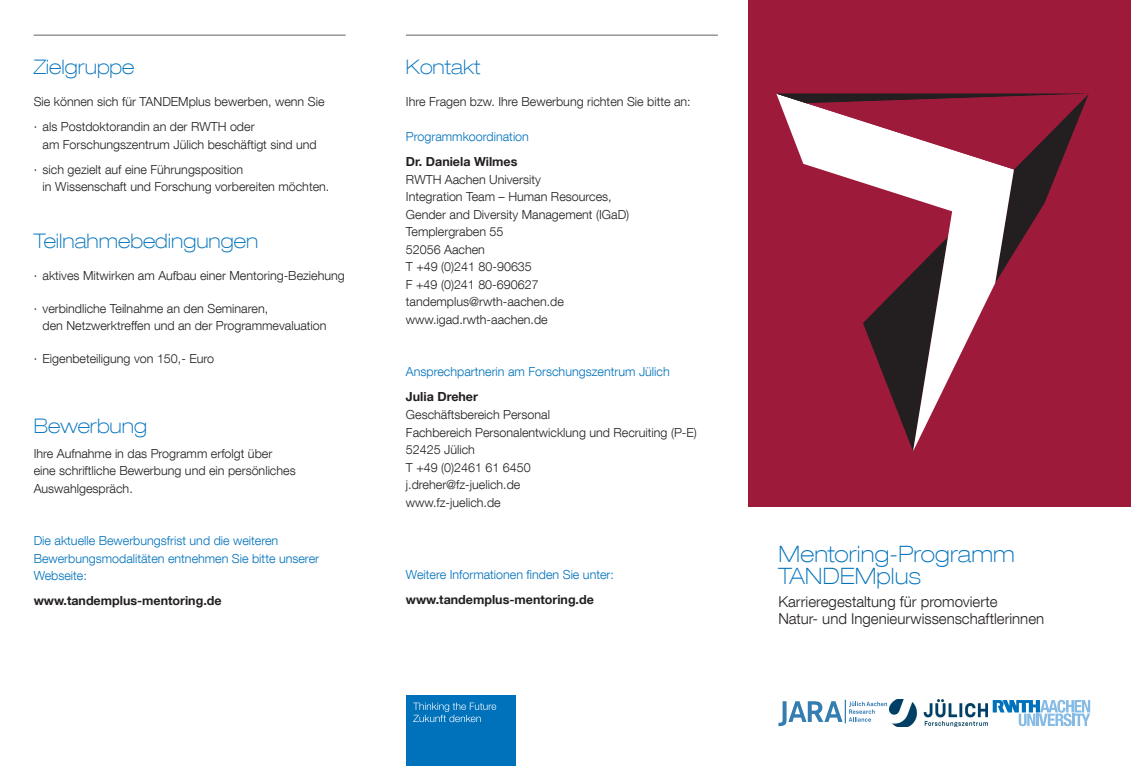
<style>
.page{position:relative;width:1131px;height:766px;background:#fff}
.page>*{position:absolute;margin:0;border:0;box-sizing:border-box;transform-origin:0 0}
.t1{font:100 expanded 22.5px "Helvetica Neue LT Com";letter-spacing:.01em;color:#0072bc}
.t2{font:100 expanded 20px "Helvetica Neue LT Com";color:#0072bc}
.t3{font:300 15px "Helvetica Neue LT Com";color:#231f20}
.t4{font:300 12.5px/17.5px "Helvetica Neue LT Com";color:#231f20}
.t5{font:300 12.5px/17.5px "Helvetica Neue LT Com";color:#0072bc}
.t6{font:700 12.5px "Helvetica Neue LT Com";color:#231f20}
</style>
<div class="page">
<hr style="left:34px;top:35px;width:311px;height:1px;background:#636366">
<hr style="left:406px;top:35px;width:312px;height:1px;background:#636366">
<div style="left:748px;top:0;width:382px;height:506px;background:#9e1a3b"></div>
<svg style="left:776px;top:94px;width:312px;height:357px"></svg>
<svg style="left:992px;top:699px;width:98px;height:27px"></svg>
<svg style="left:778px;top:699px;width:109px;height:26px"></svg>
<img style="left:889px;top:699px;width:98px;height:27px">
<div style="left:406px;top:695px;width:110px;height:70px;background:#0072bc"></div>
<svg style="left:413px;top:702px;width:83px;height:20px"></svg>
<p class="t2" style="left:34px;top:54px;width:102px">Zielgruppe</p>
<p class="t4" style="left:34px;top:93px;width:292px">Sie können sich für TANDEMplus bewerben, wenn Sie</p>
<p class="t4" style="left:43px;top:118px;width:276px;text-indent:-9px">· als Postdoktorandin an der RWTH oder<br>am Forschungszentrum Jülich beschäftigt sind und</p>
<p class="t4" style="left:43px;top:160px;width:288px;text-indent:-9px">· sich gezielt auf eine Führungsposition<br>in Wissenschaft und Forschung vorbereiten möchten.</p>
<p class="t2" style="left:34px;top:228px;width:226px">Teilnahmebedingungen</p>
<p class="t4" style="left:34px;top:266px;width:312px">· aktives Mitwirken am Aufbau einer Mentoring-Beziehung</p>
<p class="t4" style="left:43px;top:299px;width:285px;text-indent:-9px">· verbindliche Teilnahme an den Seminaren,<br>den Netzwerktreffen und an der Programmevaluation</p>
<p class="t4" style="left:34px;top:349px;width:182px">· Eigenbeteiligung von 150,- Euro</p>
<p class="t2" style="left:34px;top:413px;width:115px">Bewerbung</p>
<p class="t4" style="left:34px;top:444px;width:263px">Ihre Aufnahme in das Programm erfolgt über eine schriftliche Bewerbung und ein persönliches<br>Auswahlgespräch.</p>
<p class="t5" style="left:34px;top:531px;width:287px">Die aktuelle Bewerbungsfrist und die weiteren<br>Bewerbungsmodalitäten entnehmen Sie bitte unserer<br>Webseite:</p>
<p class="t6" style="left:34px;top:593px;width:189px">www.tandemplus-mentoring.de</p>
<p class="t2" style="left:406px;top:54px;width:76px">Kontakt</p>
<p class="t4" style="left:406px;top:93px;width:286px">Ihre Fragen bzw. Ihre Bewerbung richten Sie bitte an:</p>
<p class="t5" style="left:406px;top:128px;width:124px">Programmkoordination</p>
<p class="t6" style="left:406px;top:154px;width:113px">Dr. Daniela Wilmes</p>
<p class="t4" style="left:406px;top:170px;width:136px">RWTH Aachen University</p>
<p class="t4" style="left:406px;top:188px;width:207px">Integration Team – Human Resources,</p>
<p class="t4" style="left:406px;top:205px;width:225px">Gender and Diversity Management (IGaD)</p>
<p class="t4" style="left:406px;top:223px;width:99px">Templergraben 55</p>
<p class="t4" style="left:406px;top:240px;width:80px">52056 Aachen</p>
<p class="t4" style="left:406px;top:258px;width:127px">T +49 (0)241 80-90635</p>
<p class="t4" style="left:406px;top:275px;width:134px">F +49 (0)241 80-690627</p>
<p class="t4" style="left:406px;top:293px;width:159px">tandemplus@rwth-aachen.de</p>
<p class="t4" style="left:406px;top:310px;width:143px">www.igad.rwth-aachen.de</p>
<p class="t5" style="left:406px;top:363px;width:265px">Ansprechpartnerin am Forschungszentrum Jülich</p>
<p class="t6" style="left:406px;top:389px;width:73px">Julia Dreher</p>
<p class="t4" style="left:406px;top:405px;width:146px">Geschäftsbereich Personal</p>
<p class="t4" style="left:406px;top:423px;width:292px">Fachbereich Personalentwicklung und Recruiting (P-E)</p>
<p class="t4" style="left:406px;top:440px;width:71px">52425 Jülich</p>
<p class="t4" style="left:406px;top:458px;width:126px">T +49 (0)2461 61 6450</p>
<p class="t4" style="left:406px;top:475px;width:116px">j.dreher@fz-juelich.de</p>
<p class="t4" style="left:406px;top:493px;width:96px">www.fz-juelich.de</p>
<p class="t5" style="left:406px;top:565px;width:209px">Weitere Informationen finden Sie unter:</p>
<p class="t6" style="left:406px;top:591px;width:189px">www.tandemplus-mentoring.de</p>
<p class="t1" style="left:778px;top:539px;width:238px">Mentoring-Programm</p>
<p class="t1" style="left:778px;top:562px;width:144px">TANDEMplus</p>
<p class="t3" style="left:778px;top:592px;width:220px">Karrieregestaltung für promovierte</p>
<p class="t3" style="left:778px;top:609px;width:267px">Natur- und Ingenieurwissenschaftlerinnen</p>
</div>
